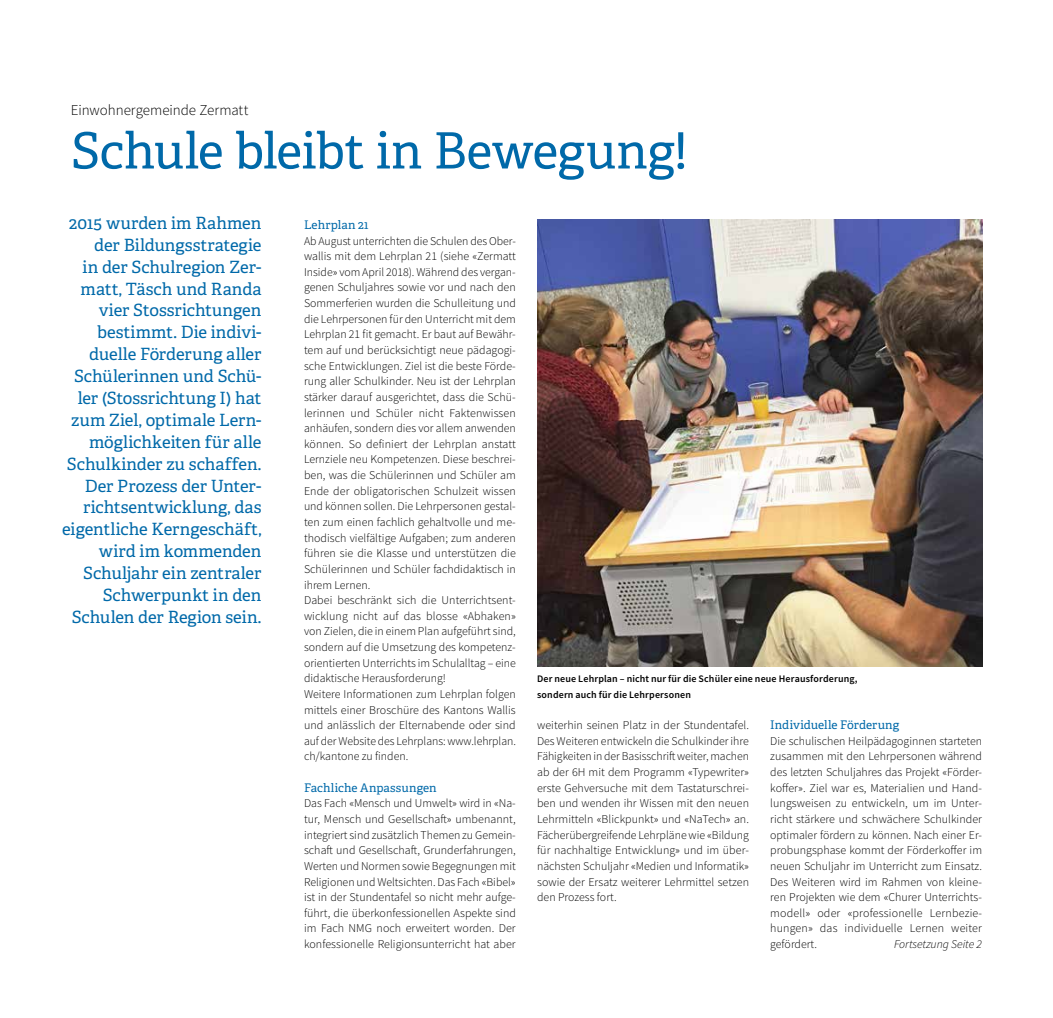
<style>
.page{position:relative;width:1053px;height:1018px;background:#fff}
.page>*{position:absolute;margin:0;border:0;box-sizing:border-box;transform-origin:0 0}
.t1{font:50px "Adelle PE";letter-spacing:-.01em;color:#0069a9}
.t2{font:16.88px/21.9px "Adelle PE";color:#0069a9;text-align:right}
.t3{font:300 15px "Source Sans Pro";color:#000}
.t4{font:300 11.88px/15.6px "Source Sans Pro";color:#000;text-align:justify}
.t5{font:11.88px "Adelle PE";letter-spacing:.01em;color:#0069a9}
.t6{font:italic 300 11.88px "Source Sans Pro";color:#000}
.t7{font:600 10px/15.6px "Source Sans Pro";letter-spacing:.015em;color:#000}
</style>
<div class="page">
<img style="left:537px;top:219px;width:444px;height:447px">
<p class="t3" style="left:71px;top:101px;width:179px">Einwohnergemeinde Zermatt</p>
<h1 class="t1" style="left:71px;top:114px;width:618px">Schule bleibt in Bewegung!</h1>
<p class="t2" style="left:62px;top:211px;width:201px">2015 wurden im Rahmen der Bildungsstrategie<br>in der Schulregion Zer&shy;matt, Täsch und Randa vier Stossrichtungen bestimmt. Die indivi&shy;duelle Förderung aller<br>Schülerinnen und Schü&shy;ler (Stossrichtung I) hat zum Ziel, optimale Lern&shy;möglichkeiten für alle<br>Schulkinder zu schaffen.<br>Der Prozess der Unter&shy;richtsentwicklung, das eigentliche Kerngeschäft, wird im kommenden<br>Schuljahr ein zentraler<br>Schwerpunkt in den<br>Schulen der Region sein.</p>
<p class="t5" style="left:304px;top:216px;width:66px">Lehrplan 21</p>
<p class="t4" style="left:304px;top:233px;width:213px;text-align:left">Ab August unterrichten die Schulen des Ober&shy;wallis mit dem Lehrplan 21 (siehe «Zermatt Inside» vom April 2018). Während des vergan&shy;genen Schuljahres sowie vor und nach den Sommerferien wurden die Schulleitung und die Lehrpersonen für den Unterricht mit dem Lehrplan 21 fit gemacht. Er baut auf Bewähr&shy;tem auf und berücksichtigt neue pädagogi&shy;sche Entwicklungen. Ziel ist die beste Förde&shy;rung aller Schulkinder. Neu ist der Lehrplan stärker darauf ausgerichtet, dass die Schü&shy;lerinnen und Schüler nicht Faktenwissen anhäufen, sondern dies vor allem anwenden können. So definiert der Lehrplan anstatt Lernziele neu Kompetenzen. Diese beschrei&shy;ben, was die Schülerinnen und Schüler am Ende der obligatorischen Schulzeit wissen und können sollen. Die Lehrpersonen gestal&shy;ten zum einen fachlich gehaltvolle und me&shy;thodisch vielfältige Aufgaben; zum anderen führen sie die Klasse und unterstützen die Schülerinnen und Schüler fachdidaktisch in ihrem Lernen.<br>Dabei beschränkt sich die Unterrichtsent&shy;wicklung nicht auf das blosse «Abhaken» von Zielen, die in einem Plan aufgeführt sind, sondern auf die Umsetzung des kompetenz&shy;orientierten Unterrichts im Schulalltag – eine didaktische Herausforderung!<br>Weitere Informationen zum Lehrplan folgen mittels einer Broschüre des Kantons Wallis und anlässlich der Elternabende oder sind auf der Website des Lehrplans: www.lehrplan. ch/kantone zu finden.</p>
<p class="t5" style="left:304px;top:778px;width:134px">Fachliche Anpassungen</p>
<p class="t4" style="left:304px;top:795px;width:213px">Das Fach «Mensch und Umwelt» wird in «Na&shy;tur, Mensch und Gesellschaft» umbenannt, integriert sind zusätzlich Themen zu Gemein&shy;schaft und Gesellschaft, Grunderfahrungen, Werten und Normen sowie Begegnungen mit Religionen und Weltsichten. Das Fach «Bibel» ist in der Stundentafel so nicht mehr aufge&shy;führt, die überkonfessionellen Aspekte sind im Fach NMG noch erweitert worden. Der konfessionelle Religionsunterricht hat aber</p>
<p class="t7" style="left:537px;top:671px;width:322px">Der neue Lehrplan – nicht nur für die Schüler eine neue Herausforderung, sondern auch für die Lehrpersonen</p>
<p class="t4" style="left:537px;top:717px;width:213px">weiterhin seinen Platz in der Stundentafel.<br>Des Weiteren entwickeln die Schulkinder ihre Fähigkeiten in der Basisschrift weiter, machen ab der 6H mit dem Programm «Typewriter» erste Gehversuche mit dem Tastaturschrei&shy;ben und wenden ihr Wissen mit den neuen Lehrmitteln «Blickpunkt» und «NaTech» an.<br>Fächerübergreifende Lehrpläne wie «Bildung für nachhaltige Entwicklung» und im über&shy;nächsten Schuljahr «Medien und Informatik» sowie der Ersatz weiterer Lehrmittel setzen den Prozess fort.</p>
<p class="t5" style="left:770px;top:716px;width:131px">Individuelle Förderung</p>
<p class="t4" style="left:770px;top:733px;width:213px">Die schulischen Heilpädagoginnen starteten zusammen mit den Lehrpersonen während des letzten Schuljahres das Projekt «Förder&shy;koffer». Ziel war es, Materialien und Hand&shy;lungsweisen zu entwickeln, um im Unter&shy;richt stärkere und schwächere Schulkinder optimaler fördern zu können. Nach einer Er&shy;probungsphase kommt der Förderkoffer im neuen Schuljahr im Unterricht zum Einsatz.<br>Des Weiteren wird im Rahmen von kleine&shy;ren Projekten wie dem «Churer Unterrichts&shy;modell» oder «professionelle Lernbezie&shy;hungen» das individuelle Lernen weiter gefördert.</p>
<p class="t6" style="left:893px;top:936px;width:90px">Fortsetzung Seite 2</p>
</div>
